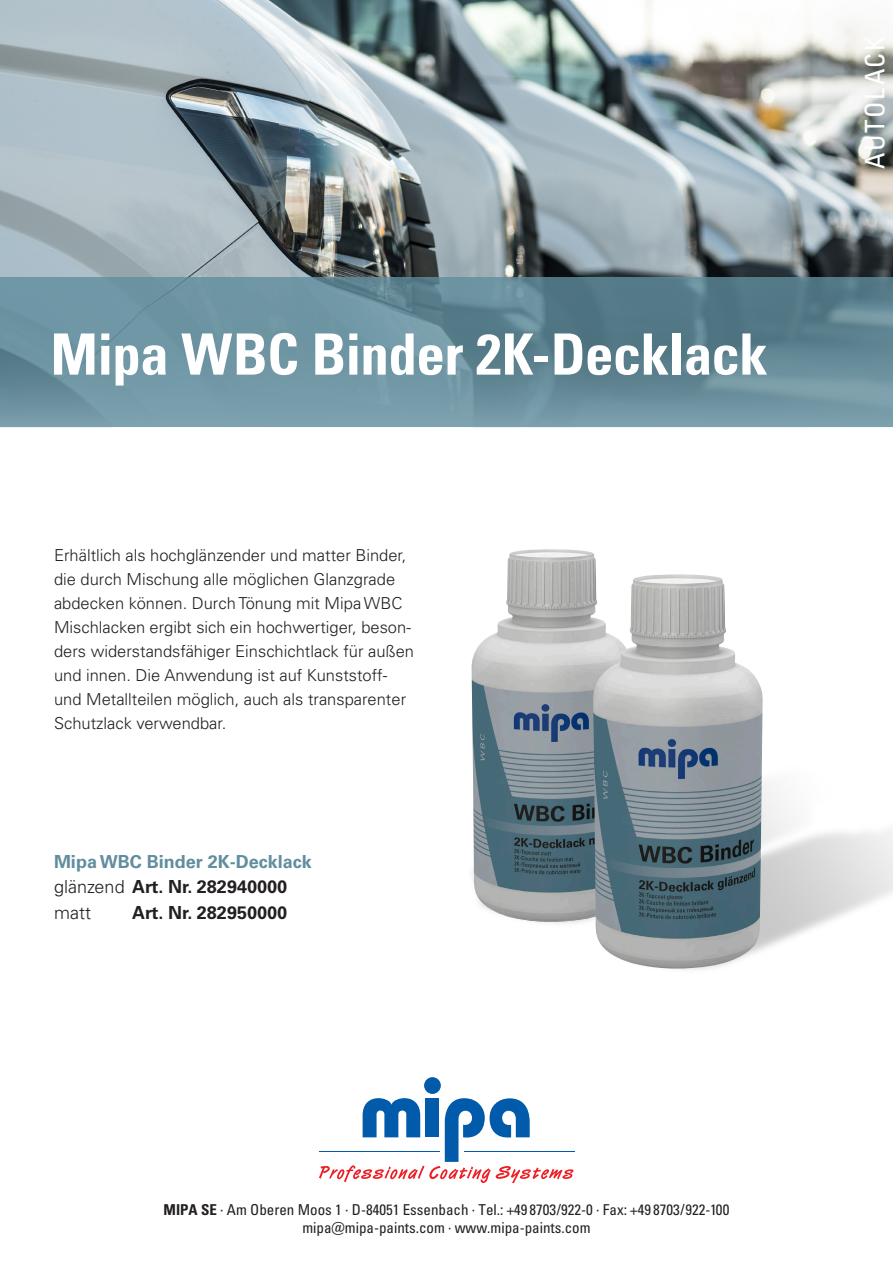
<style>
.page{position:relative;width:893px;height:1263px;background:#fff}
.page>*{position:absolute;margin:0;border:0;box-sizing:border-box;transform-origin:0 0}
.t1{font:57px "Univers LTCYR 67 Bold Cond";letter-spacing:-.01em;color:#fff}
.t2{font:condensed 27px "Univers LTCYR 57";letter-spacing:.05em;color:#fff}
.t3{font:700 18px/25.5px "Univers LT Pro 65";color:#618e9e}
.t4{font:700 18px "Univers LT Pro 65";color:#231f20}
.t5{font:300 18px "Univers LT Pro 45";color:#231f20}
.t6{font:300 16.5px/24px "Univers LT Pro 45";color:#231f20}
.t7{font:condensed 15px/18px "Univers LTCYR 57";color:#231f20;text-align:center}
.s1{font-family:"Univers LT Pro 45";font-weight:300;color:#231f20}
.s2{color:#231f20}
.s3{font-family:"Univers LTCYR 67 Bold Cond";font-stretch:normal}
</style>
<div class="page">
<img style="left:0;top:0;width:893px;height:428px">
<svg style="left:0;top:277px;width:893px;height:149px;background:#688e9c"></svg>
<hr style="left:464px;top:1151px;width:110px;height:1px;background:#015aaa">
<div style="left:424px;top:1077px;width:17px;height:17px;background:#015aaa;border-radius:50%"></div>
<svg style="left:319px;top:1092px;width:254px;height:90px"></svg>
<img style="left:471px;top:549px;width:125px;height:374px">
<img style="left:592px;top:574px;width:171px;height:394px">
<svg style="left:762px;top:0;width:131px;height:255px"></svg>
<h1 class="t1" style="left:51px;top:319px;width:719px">Mipa WBC Binder 2K-Decklack</h1>
<p class="t6" style="left:54px;top:543px;width:361px">Erhältlich als hochglänzender und matter Binder, die durch Mischung alle möglichen Glanzgrade abdecken können. Durch Tönung mit Mipa WBC Mischlacken ergibt sich ein hochwertiger, beson&shy;ders widerstandsfähiger Einschichtlack für außen und innen. Die Anwendung ist auf Kunststoff&shy;und Metallteilen möglich, auch als transparenter Schutzlack verwendbar.</p>
<p class="t3" style="left:54px;top:849px;width:259px">Mipa WBC Binder 2K-Decklack <span class="s1">glänzend</span> <span class="s2">Art. Nr. 282940000</span></p>
<p class="t5" style="left:54px;top:901px;width:39px">matt</p>
<p class="t4" style="left:132px;top:902px;width:157px">Art. Nr. 282950000</p>
<h2 class="t2" style="left:858px;top:169px;width:134px;rotate:-90deg">AUTOLACK</h2>
<p class="t7" style="left:164px;top:1200px;width:567px"><span class="s3">MIPA SE</span> · Am Oberen Moos 1 · D-84051 Essenbach · Tel.: +49 8703/922-0 · Fax: +49 8703/922-100 mipa@mipa-paints.com · www.mipa-paints.com</p>
</div>
